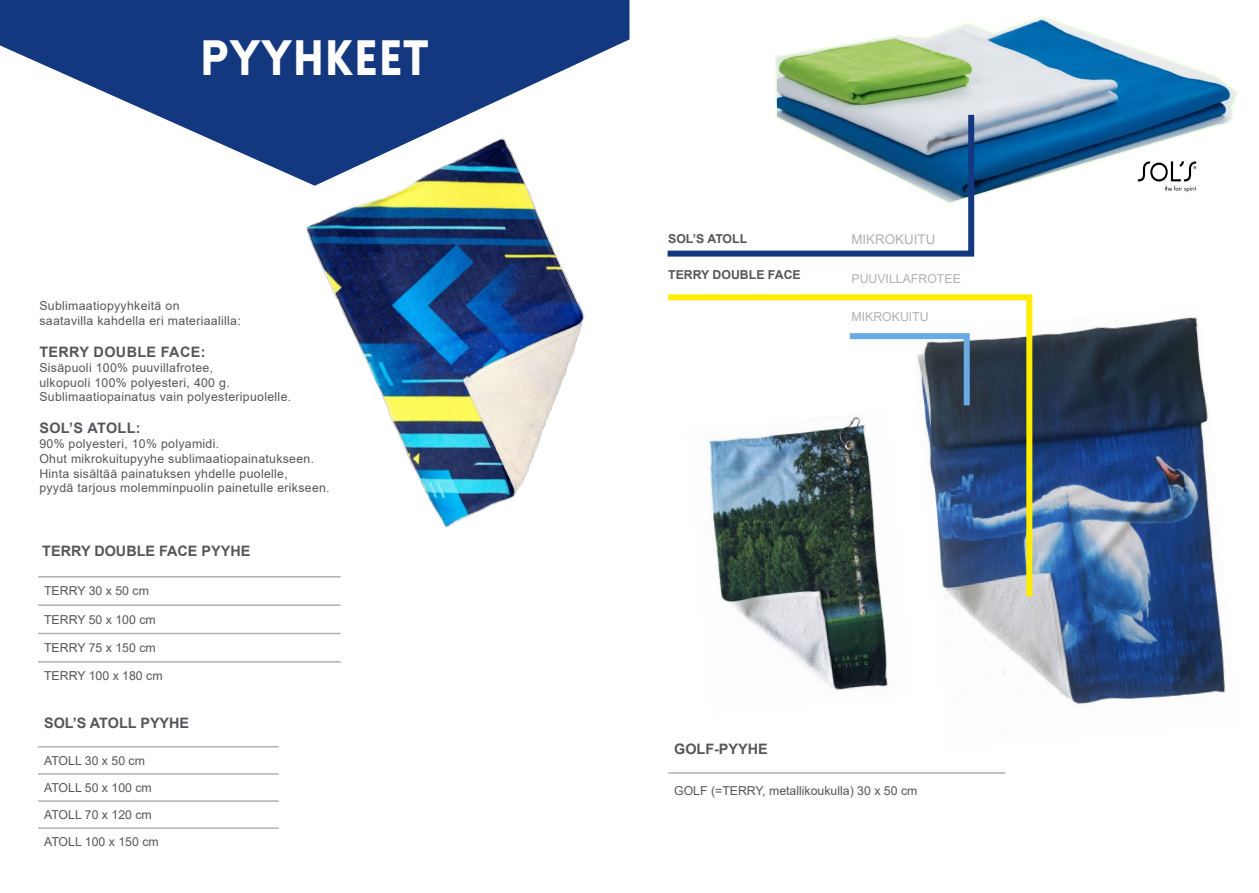
<style>
.page{position:relative;width:1259px;height:893px;background:#fff}
.page>*{position:absolute;margin:0;border:0;box-sizing:border-box;transform-origin:0 0}
.t1{font:900 48.6px "Lovelo";color:#fff}
.t2{font:700 14.4px "Arial";color:#54565a}
.t3{font:700 14.4px "Arial";letter-spacing:.025em;color:#54565a}
.t4{font:13.35px "Arial";color:#b1b1b1}
.t5{font:12.3px/14.7px "Arial";letter-spacing:.025em;color:#54565a}
.t6{font:12.3px "Arial";color:#54565a}
.t7{font:700 12.3px "Arial";color:#54565a}
.t8{font:12.3px "Arial";color:#b1b1b1}
</style>
<div class="page">
<svg style="left:0;top:0;width:629px;height:173px;fill:#14387f"></svg>
<hr style="left:38px;top:746px;width:240px;height:1px;background:#b1b1b1">
<hr style="left:38px;top:773px;width:240px;height:2px;background:#b1b1b1">
<hr style="left:38px;top:800px;width:240px;height:2px;background:#b1b1b1">
<hr style="left:38px;top:827px;width:240px;height:2px;background:#b1b1b1">
<hr style="left:38px;top:576px;width:302px;height:2px;background:#b1b1b1">
<hr style="left:38px;top:604px;width:302px;height:2px;background:#b1b1b1">
<hr style="left:38px;top:633px;width:302px;height:1px;background:#b1b1b1">
<hr style="left:38px;top:661px;width:302px;height:2px;background:#b1b1b1">
<img style="left:285px;top:117px;width:343px;height:410px">
<img style="left:958px;top:317px;width:268px;height:388px">
<img style="left:729px;top:602px;width:159px;height:88px">
<svg style="left:775px;top:16px;width:463px;height:180px"></svg>
<hr style="left:668px;top:772px;width:337px;height:2px;background:#b1b1b1">
<svg style="left:667px;top:109px;width:310px;height:148px"></svg>
<svg style="left:668px;top:294px;width:367px;height:308px"></svg>
<svg style="left:844px;top:330px;width:128px;height:81px"></svg>
<h1 class="t1" style="left:200px;top:27px;width:231px">pyyhkeet</h1>
<p class="t5" style="left:39px;top:298px;width:203px">Sublimaatiopyyhkeitä on<br>saatavilla kahdella eri materiaalilla:</p>
<p class="t3" style="left:39px;top:342px;width:168px">TERRY DOUBLE FACE:</p>
<p class="t5" style="left:39px;top:360px;width:253px">Sisäpuoli 100% puuvillafrotee,<br>ulkopuoli 100% polyesteri, 400 g.<br>Sublimaatiopainatus vain polyesteripuolelle.</p>
<p class="t3" style="left:39px;top:418px;width:103px">SOL’S ATOLL:</p>
<p class="t5" style="left:39px;top:436px;width:292px">90% polyesteri, 10% polyamidi.<br>Ohut mikrokuitupyyhe sublimaatiopainatukseen.<br>Hinta sisältää painatuksen yhdelle puolelle,<br>pyydä tarjous molemminpuolin painetulle erikseen.</p>
<p class="t2" style="left:42px;top:541px;width:210px">TERRY DOUBLE FACE PYYHE</p>
<p class="t6" style="left:44px;top:583px;width:106px">TERRY 30 x 50 cm</p>
<p class="t6" style="left:44px;top:611px;width:113px">TERRY 50 x 100 cm</p>
<p class="t6" style="left:44px;top:639px;width:113px">TERRY 75 x 150 cm</p>
<p class="t6" style="left:44px;top:668px;width:120px">TERRY 100 x 180 cm</p>
<p class="t2" style="left:44px;top:712px;width:147px">SOL’S ATOLL PYYHE</p>
<p class="t6" style="left:44px;top:752px;width:102px">ATOLL 30 x 50 cm</p>
<p class="t6" style="left:44px;top:779px;width:109px">ATOLL 50 x 100 cm</p>
<p class="t6" style="left:44px;top:806px;width:109px">ATOLL 70 x 120 cm</p>
<p class="t6" style="left:44px;top:833px;width:116px">ATOLL 100 x 150 cm</p>
<p class="t7" style="left:668px;top:230px;width:81px">SOL’S ATOLL</p>
<p class="t7" style="left:668px;top:266px;width:134px">TERRY DOUBLE FACE</p>
<p class="t4" style="left:851px;top:230px;width:85px">MIKROKUITU</p>
<p class="t8" style="left:851px;top:270px;width:111px">PUUVILLAFROTEE</p>
<p class="t8" style="left:851px;top:309px;width:79px">MIKROKUITU</p>
<p class="t2" style="left:674px;top:738px;width:95px">GOLF-PYYHE</p>
<p class="t6" style="left:674px;top:782px;width:245px">GOLF (=TERRY, metallikoukulla) 30 x 50 cm</p>
</div>
